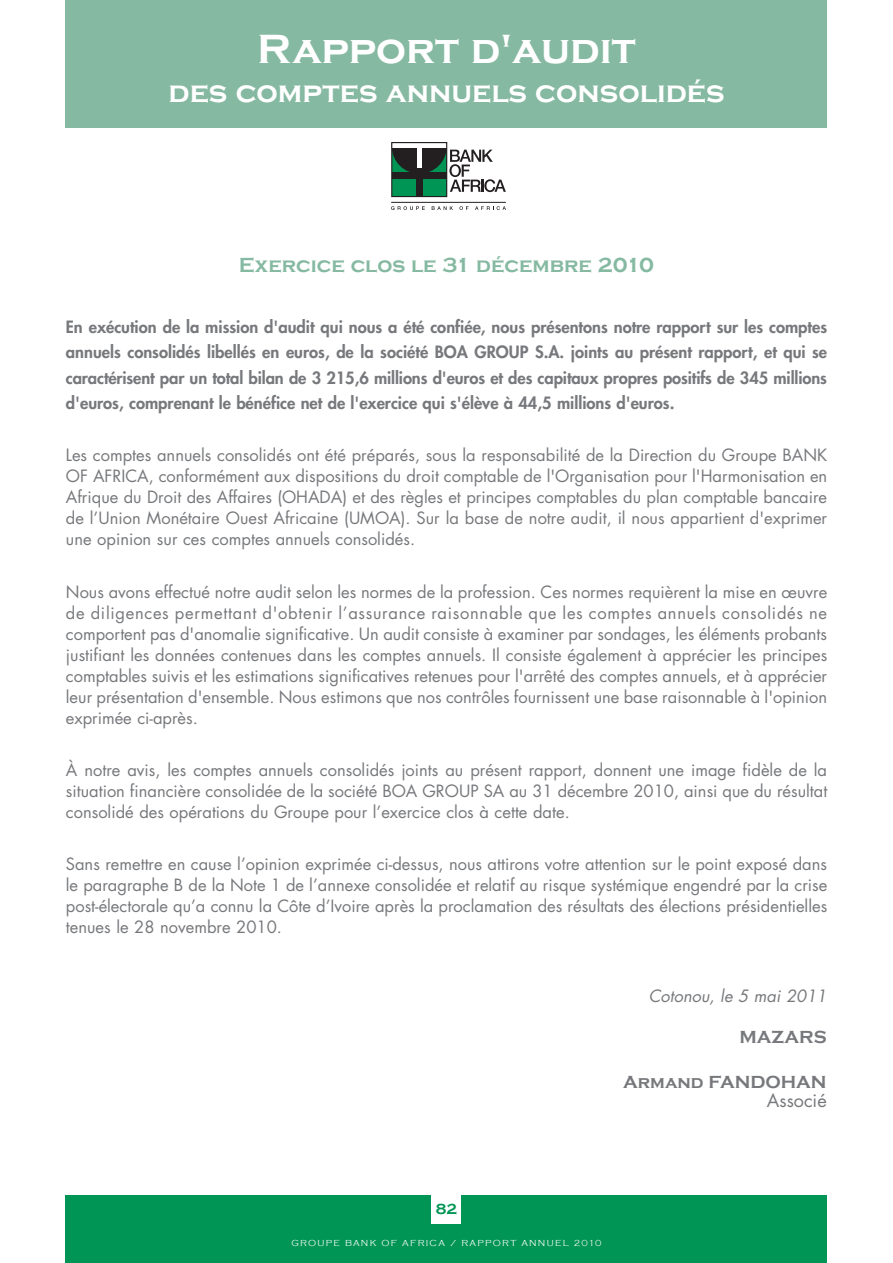
<style>
.page{position:relative;width:893px;height:1263px;background:#fff}
.page>*{position:absolute;margin:0;border:0;box-sizing:border-box;transform-origin:0 0}
.t1{font:700 42px "Copperplate Gothic";color:#fff}
.t2{font:700 30px "Copperplate Gothic";color:#fff}
.t3{font:700 21px "Copperplate Gothic";color:#85b9a1}
.t4{font:700 18px "Copperplate Gothic";color:#76787b}
.t5{font:18px "Futura";color:#76787b}
.t6{font:16.5px/21px "Futura";color:#76787b;text-align:justify}
.t7{font:800 16.5px/25.5px "Futura";color:#76787b;text-align:justify}
.t8{font:italic 16.5px "Futura";color:#76787b}
.t9{font:700 15px "Copperplate Gothic";color:#009554}
.t10{font:300 9px "Copperplate Gothic";letter-spacing:.145em;color:#fff}
</style>
<div class="page">
<div style="left:66px;top:1195px;width:761px;height:68px;background:#009554"></div>
<div style="left:432px;top:1194px;width:29px;height:30px;background:#fff"></div>
<div style="left:66px;top:0;width:761px;height:128px;background:#85b9a1"></div>
<div style="left:392px;top:143px;width:55px;height:54px;background:#009554"></div>
<div style="left:416px;top:173px;width:7px;height:24px;background:#231f20"></div>
<svg style="left:393px;top:142px;width:113px;height:50px"></svg>
<div style="left:392px;top:143px;width:55px;height:5px;background:#fff"></div>
<div style="left:417px;top:143px;width:5px;height:25px;background:#fff"></div>
<div style="left:391px;top:142px;width:56px;height:55px;border:1px solid #231f20"></div>
<svg style="left:391px;top:206px;width:34px;height:4px"></svg>
<svg style="left:432px;top:206px;width:21px;height:4px"></svg>
<svg style="left:459px;top:206px;width:10px;height:4px"></svg>
<svg style="left:475px;top:206px;width:31px;height:4px"></svg>
<hr style="left:391px;top:202px;width:115px;height:1px;background:#231f20">
<h1 class="t1" style="left:257px;top:26px;width:380px">Rapport-d'audit</h1>
<h2 class="t2" style="left:169px;top:76px;width:557px">des-comptes-annuels-consolidés</h2>
<p class="t3" style="left:239px;top:253px;width:417px">Exercice-clos-le-31-décembre-2010</p>
<p class="t7" style="left:66px;top:315px;width:763px">En exécution de la mission d'audit qui nous a été confiée, nous présentons notre rapport sur les comptes annuels consolidés libellés en euros, de la société BOA GROUP S.A. joints au présent rapport, et qui se caractérisent par un total bilan de 3 215,6 millions d'euros et des capitaux propres positifs de 345 millions d'euros, comprenant le bénéfice net de l'exercice qui s'élève à 44,5 millions d'euros.</p>
<p class="t6" style="left:66px;top:446px;width:763px">Les comptes annuels consolidés ont été préparés, sous la responsabilité de la Direction du Groupe BANK OF AFRICA, conformément aux dispositions du droit comptable de l'Organisation pour l'Harmonisation en Afrique du Droit des Affaires (OHADA) et des règles et principes comptables du plan comptable bancaire de l’Union Monétaire Ouest Africaine (UMOA). Sur la base de notre audit, il nous appartient d'exprimer une opinion sur ces comptes annuels consolidés.</p>
<p class="t6" style="left:66px;top:582px;width:763px">Nous avons effectué notre audit selon les normes de la profession. Ces normes requièrent la mise en œuvre de diligences permettant d'obtenir l’assurance raisonnable que les comptes annuels consolidés ne comportent pas d'anomalie significative. Un audit consiste à examiner par sondages, les éléments probants justifiant les données contenues dans les comptes annuels. Il consiste également à apprécier les principes comptables suivis et les estimations significatives retenues pour l'arrêté des comptes annuels, et à apprécier leur présentation d'ensemble. Nous estimons que nos contrôles fournissent une base raisonnable à l'opinion exprimée ci-après.</p>
<p class="t6" style="left:66px;top:761px;width:763px">À notre avis, les comptes annuels consolidés joints au présent rapport, donnent une image fidèle de la situation financière consolidée de la société BOA GROUP SA au 31 décembre 2010, ainsi que du résultat consolidé des opérations du Groupe pour l’exercice clos à cette date.</p>
<p class="t6" style="left:66px;top:855px;width:763px">Sans remettre en cause l’opinion exprimée ci-dessus, nous attirons votre attention sur le point exposé dans le paragraphe B de la Note 1 de l’annexe consolidée et relatif au risque systémique engendré par la crise post-électorale qu’a connu la Côte d’Ivoire après la proclamation des résultats des élections présidentielles tenues le 28 novembre 2010.</p>
<p class="t8" style="left:649px;top:989px;width:179px">Cotonou, le 5 mai 2011</p>
<p class="t4" style="left:740px;top:1027px;width:89px">MAZARS</p>
<p class="t4" style="left:623px;top:1072px;width:205px">Armand-FANDOHAN</p>
<p class="t5" style="left:767px;top:1092px;width:61px">Associé</p>
<p class="t9" style="left:436px;top:1200px;width:23px">82</p>
<p class="t10" style="left:291px;top:1238px;width:312px">GROUPE BANK OF AFRICA / RAPPORT ANNUEL 2010</p>
</div>
